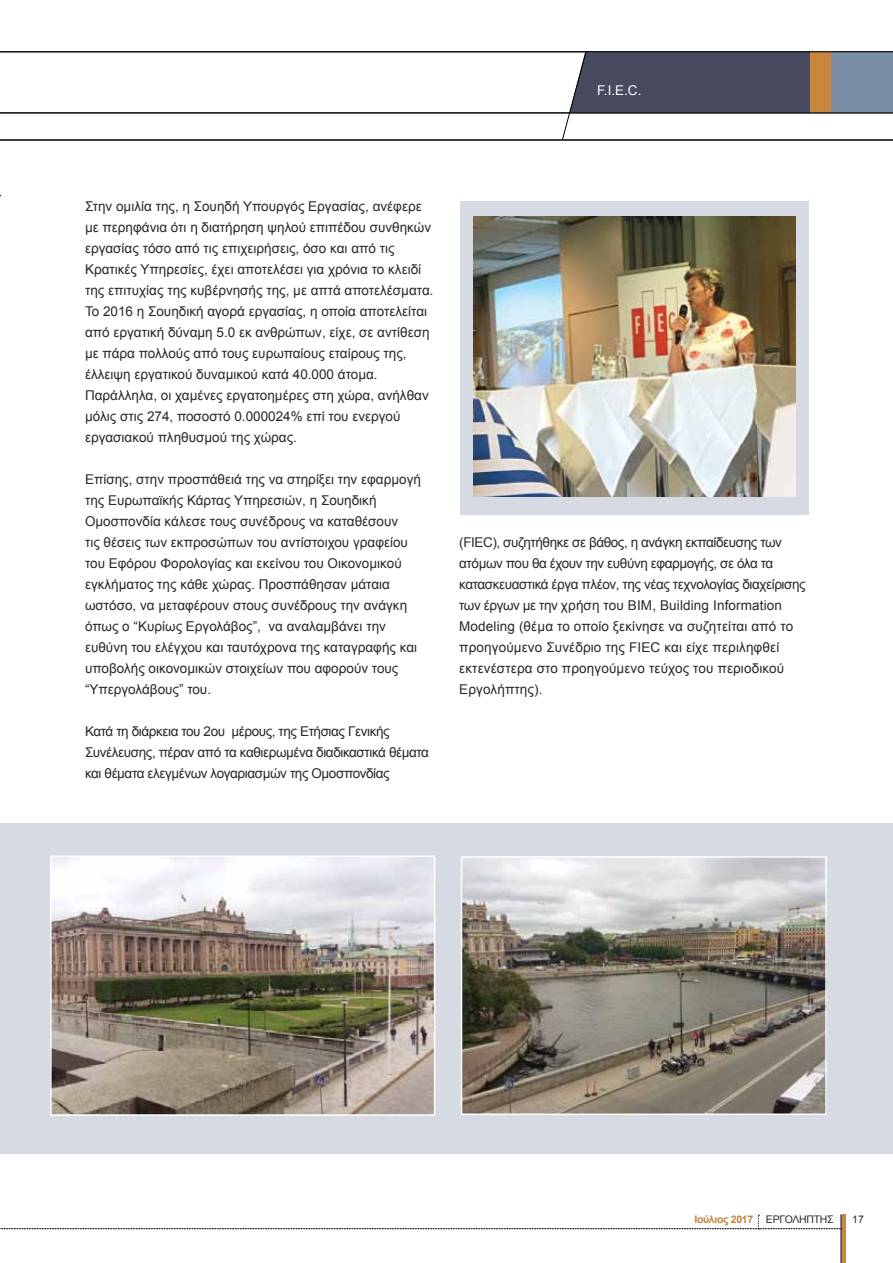
<style>
.page{position:relative;width:893px;height:1263px;background:#fff}
.page>*{position:absolute;margin:0;border:0;box-sizing:border-box;transform-origin:0 0}
.t1{font:13.5px/21px "Arial";color:#292829}
.t2{font:13.5px/21px "Arial";letter-spacing:-.03em;color:#292829}
.t3{font:13.5px "Arial";color:#fff}
.t4{font:700 10.5px "Arial";letter-spacing:-.03em;color:#c48035}
.t5{font:10.5px "Arial";color:#292829}
.s1{font-weight:400;color:#292829}
</style>
<div class="page">
<svg style="left:561px;top:52px;width:332px;height:88px"></svg>
<div style="left:810px;top:51px;width:20px;height:62px;background:#c8853d"></div>
<svg style="left:0;top:1215px;width:840px;height:14px"></svg>
<hr style="left:840px;top:1214px;width:2px;height:49px;background:#000">
<hr style="left:842px;top:1214px;width:3px;height:49px;background:#c8853d">
<hr style="left:0;top:51px;width:893px;height:1px;background:#000">
<hr style="left:0;top:140px;width:893px;height:1px;background:#000">
<hr style="left:0;top:113px;width:893px;height:1px;background:#000">
<div style="left:0;top:823px;width:893px;height:330px;background:#d5dae3"></div>
<img style="left:464px;top:859px;width:360px;height:253px">
<div style="left:461px;top:856px;width:366px;height:259px;border:2px solid #fff"></div>
<div style="left:460px;top:201px;width:349px;height:313px;background:#d5dae3"></div>
<img style="left:473px;top:217px;width:322px;height:280px">
<img style="left:53px;top:858px;width:379px;height:255px">
<div style="left:50px;top:855px;width:385px;height:261px;border:2px solid #fff"></div>
<p class="t3" style="left:597px;top:81px;width:46px">F.I.E.C.</p>
<p class="t1" style="left:85px;top:196px;width:350px">Στην ομιλία της, η Σουηδή Υπουργός Εργασίας, ανέφερε με περηφάνια ότι η διατήρηση ψηλού επιπέδου συνθηκών εργασίας τόσο από τις επιχειρήσεις, όσο και από τις Κρατικές Υπηρεσίες, έχει αποτελέσει για χρόνια το κλειδί της επιτυχίας της κυβέρνησής της, με απτά αποτελέσματα.<br>Το 2016 η Σουηδική αγορά εργασίας, η οποία αποτελείται από εργατική δύναμη 5.0 εκ ανθρώπων, είχε, σε αντίθεση με πάρα πολλούς από τους ευρωπαίους εταίρους της, έλλειψη εργατικού δυναμικού κατά 40.000 άτομα.<br>Παράλληλα, οι χαμένες εργατοημέρες στη χώρα, ανήλθαν μόλις στις 274, ποσοστό 0.000024% επί του ενεργού εργασιακού πληθυσμού της χώρας.</p>
<p class="t1" style="left:85px;top:469px;width:337px">Επίσης, στην προσπάθειά της να στηρίξει την εφαρμογή της Ευρωπαϊκής Κάρτας Υπηρεσιών, η Σουηδική Ομοσπονδία κάλεσε τους συνέδρους να καταθέσουν<br>τις θέσεις των εκπροσώπων του αντίστοιχου γραφείου του Εφόρου Φορολογίας και εκείνου του Οικονομικού εγκλήματος της κάθε χώρας. Προσπάθησαν μάταια ωστόσο, να μεταφέρουν στους συνέδρους την ανάγκη όπως ο “Κυρίως Εργολάβος”, να αναλαμβάνει την ευθύνη του ελέγχου και ταυτόχρονα της καταγραφής και υποβολής οικονομικών στοιχείων που αφορούν τους “Υπεργολάβους” του.</p>
<p class="t2" style="left:85px;top:721px;width:345px">Κατά τη διάρκεια του 2ου μέρους, της Ετήσιας Γενικής<br>Συνέλευσης, πέραν από τα καθιερωμένα διαδικαστικά θέματα και θέματα ελεγμένων λογαριασμών της Ομοσπονδίας</p>
<p class="t1" style="left:459px;top:532px;width:348px">(FIEC), συζητήθηκε σε βάθος, η ανάγκη εκπαίδευσης των ατόμων που θα έχουν την ευθύνη εφαρμογής, σε όλα τα κατασκευαστικά έργα πλέον, της νέας τεχνολογίας διαχείρισης των έργων με την χρήση του BIM, Building Information Modeling (θέμα το οποίο ξεκίνησε να συζητείται από το προηγούμενο Συνέδριο της FIEC και είχε περιληφθεί εκτενέστερα στο προηγούμενο τεύχος του περιοδικού Εργολήπτης).</p>
<p class="t4" style="left:694px;top:1213px;width:141px">Ιούλιος 2017 <span class="s1">ΕΡΓΟΛΗΠΤΗΣ</span></p>
<p class="t5" style="left:852px;top:1213px;width:13px">17</p>
</div>
